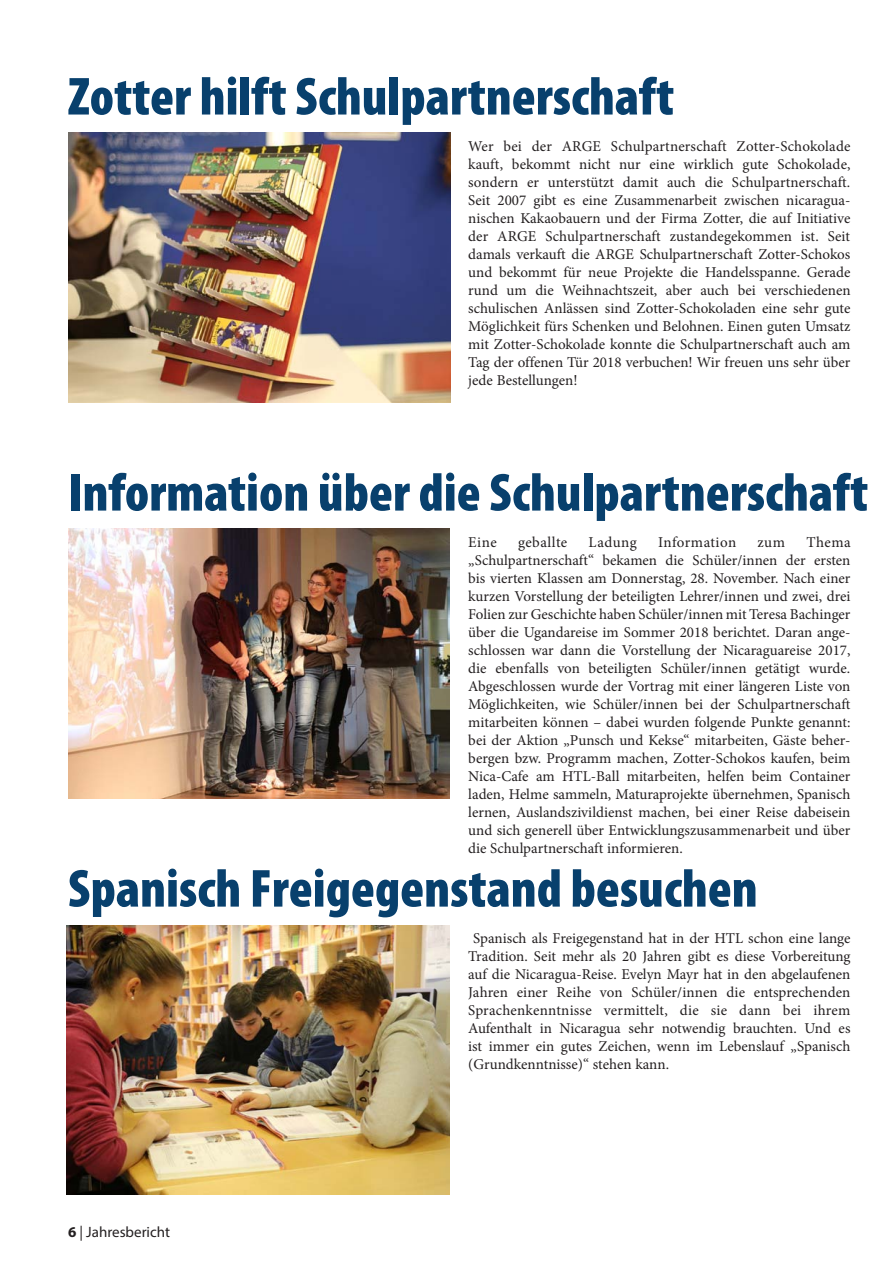
<style>
.page{position:relative;width:893px;height:1263px;background:#fff}
.page>*{position:absolute;margin:0;border:0;box-sizing:border-box;transform-origin:0 0}
.Überschrift_Standard{font:900 condensed 54px "Myriad Pro";color:#08406d}
.t1{font:15px/18px "Minion Pro";color:#231f20;text-align:justify}
.t2{font:15px "Myriad Pro";color:#231f20}
.t3{font:15px "Minion Pro";letter-spacing:.025em;color:#231f20}
.t4{font:15px "Minion Pro";letter-spacing:.03em;color:#231f20}
.s1{font-weight:700}
</style>
<div class="page">
<img style="left:67px;top:925px;width:382px;height:270px">
<img style="left:68px;top:133px;width:382px;height:270px">
<img style="left:68px;top:529px;width:382px;height:270px">
<p class="Überschrift_Standard" style="left:68px;top:66px;width:608px">Zotter hilft Schulpartnerschaft</p>
<p class="t1" style="left:468px;top:137px;width:384px">Wer bei der ARGE Schulpartnerschaft Zotter-Schokolade kauft, bekommt nicht nur eine wirklich gute Schokolade, sondern er unterstützt damit auch die Schulpartnerschaft.<br>Seit 2007 gibt es eine Zusammenarbeit zwischen nicaragua&shy;nischen Kakaobauern und der Firma Zotter, die auf Initiative der ARGE Schulpartnerschaft zustandegekommen ist. Seit damals verkauft die ARGE Schulpartnerschaft Zotter-Schokos und bekommt für neue Projekte die Handelsspanne. Gerade rund um die Weihnachtszeit, aber auch bei verschiedenen schulischen Anlässen sind Zotter-Schokoladen eine sehr gute Möglichkeit fürs Schenken und Belohnen. Einen guten Umsatz mit Zotter-Schokolade konnte die Schulpartnerschaft auch am Tag der offenen Tür 2018 verbuchen! Wir freuen uns sehr über jede Bestellungen!</p>
<p class="Überschrift_Standard" style="left:68px;top:462px;width:802px">Information über die Schulpartnerschaft</p>
<p class="t1" style="left:468px;top:533px;width:384px;text-indent:338px">Thema „Schulpartnerschaft“ bekamen die Schüler/innen der ersten bis vierten Klassen am Donnerstag, 28. November. Nach einer kurzen Vorstellung der beteiligten Lehrer/innen und zwei, drei Folien zur Geschichte haben Schüler/innen mit Teresa Bachinger über die Ugandareise im Sommer 2018 berichtet. Daran ange&shy;schlossen war dann die Vorstellung der Nicaraguareise 2017, die ebenfalls von beteiligten Schüler/innen getätigt wurde.<br>Abgeschlossen wurde der Vortrag mit einer längeren Liste von Möglichkeiten, wie Schüler/innen bei der Schulpartnerschaft mitarbeiten können – dabei wurden folgende Punkte genannt: bei der Aktion „Punsch und Kekse“ mitarbeiten, Gäste beher&shy;bergen bzw. Programm machen, Zotter-Schokos kaufen, beim Nica-Cafe am HTL-Ball mitarbeiten, helfen beim Container laden, Helme sammeln, Maturaprojekte übernehmen, Spanisch lernen, Auslandszivildienst machen, bei einer Reise dabeisein und sich generell über Entwicklungszusammenarbeit und über die Schulpartnerschaft informieren.</p>
<p class="t1" style="left:468px;top:533px;width:30px">Eine</p>
<p class="t4" style="left:518px;top:532px;width:51px">geballte</p>
<p class="t1" style="left:589px;top:533px;width:50px">Ladung</p>
<p class="t3" style="left:658px;top:532px;width:80px">Information</p>
<p class="t1" style="left:757px;top:533px;width:29px">zum</p>
<p class="Überschrift_Standard" style="left:68px;top:858px;width:691px">Spanisch Freigegenstand besuchen</p>
<p class="t1" style="left:468px;top:929px;width:384px;text-indent:5px">Spanisch als Freigegenstand hat in der HTL schon eine lange Tradition. Seit mehr als 20 Jahren gibt es diese Vorbereitung auf die Nicaragua-Reise. Evelyn Mayr hat in den abgelaufenen Jahren einer Reihe von Schüler/innen die entsprechenden Sprachenkenntnisse vermittelt, die sie dann bei ihrem Aufenthalt in Nicaragua sehr notwendig brauchten. Und es ist immer ein gutes Zeichen, wenn im Lebenslauf „Spanisch (Grundkenntnisse)“ stehen kann.</p>
<p class="t2" style="left:68px;top:1223px;width:104px"><span class="s1">6</span> | Jahresbericht</p>
</div>
